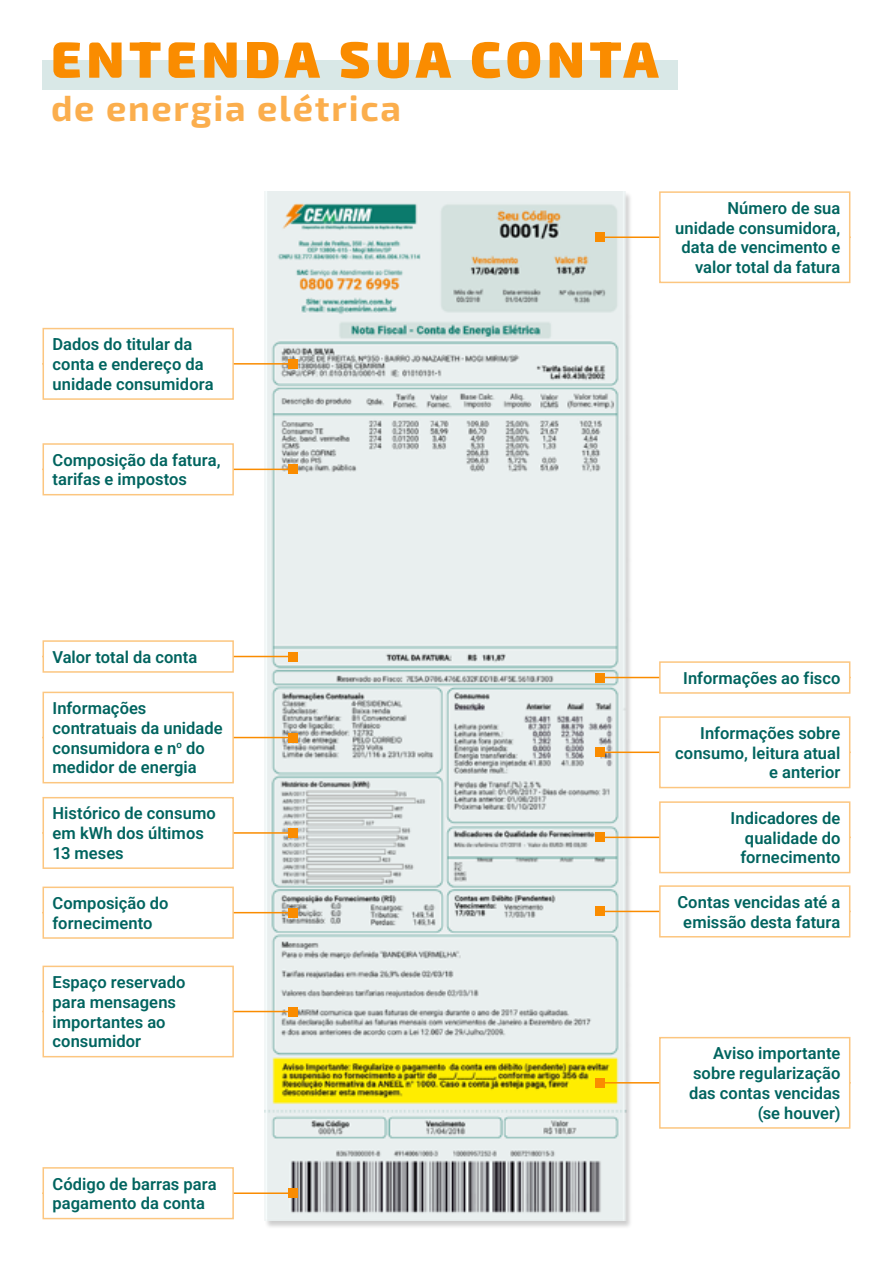
<style>
.page{position:relative;width:893px;height:1263px;background:#fff}
.page>*{position:absolute;margin:0;border:0;box-sizing:border-box;transform-origin:0 0}
.t1{font:900 51px "Exo 2";letter-spacing:.1em;color:#fa8c00}
.t2{font:700 36px "Exo 2";letter-spacing:.05em;color:#fbae4d}
.t3{font:16.5px/19.8px "Roboto";letter-spacing:.005em;color:#00645f}
</style>
<div class="page">
<div style="left:43px;top:61px;width:635px;height:29px;background:#d9e8e7"></div>
<img style="left:264px;top:191px;width:364px;height:1029px">
<hr style="left:43px;top:469px;width:250px;height:1px;background:#fa8c00">
<div style="left:289px;top:465px;width:9px;height:9px;background:#fa8c00"></div>
<div style="left:43px;top:444px;width:190px;height:51px;background:#fff"></div>
<div style="left:43px;top:443px;width:191px;height:52px;border:2px solid #fcc680"></div>
<hr style="left:43px;top:832px;width:250px;height:2px;background:#fa8c00">
<div style="left:289px;top:828px;width:9px;height:9px;background:#fa8c00"></div>
<div style="left:43px;top:798px;width:190px;height:70px;background:#fff"></div>
<div style="left:43px;top:797px;width:191px;height:72px;border:2px solid #fcc680"></div>
<hr style="left:43px;top:737px;width:250px;height:1px;background:#fa8c00">
<div style="left:289px;top:733px;width:9px;height:9px;background:#fa8c00"></div>
<div style="left:43px;top:692px;width:190px;height:91px;background:#fff"></div>
<div style="left:43px;top:692px;width:191px;height:91px;border:2px solid #fcc680"></div>
<hr style="left:43px;top:912px;width:250px;height:1px;background:#fa8c00">
<div style="left:289px;top:908px;width:9px;height:9px;background:#fa8c00"></div>
<div style="left:43px;top:887px;width:190px;height:51px;background:#fff"></div>
<div style="left:43px;top:886px;width:191px;height:53px;border:2px solid #fcc680"></div>
<hr style="left:43px;top:1192px;width:250px;height:2px;background:#fa8c00">
<div style="left:289px;top:1189px;width:9px;height:9px;background:#fa8c00"></div>
<div style="left:43px;top:1168px;width:190px;height:50px;background:#fff"></div>
<div style="left:43px;top:1167px;width:191px;height:52px;border:2px solid #fcc680"></div>
<hr style="left:43px;top:656px;width:250px;height:1px;background:#fa8c00">
<div style="left:289px;top:652px;width:9px;height:9px;background:#fa8c00"></div>
<div style="left:43px;top:641px;width:190px;height:31px;background:#fff"></div>
<div style="left:43px;top:640px;width:191px;height:33px;border:2px solid #fcc680"></div>
<hr style="left:600px;top:677px;width:250px;height:1px;background:#fa8c00">
<div style="left:595px;top:673px;width:9px;height:9px;background:#fa8c00"></div>
<div style="left:660px;top:662px;width:190px;height:31px;background:#fff"></div>
<div style="left:659px;top:661px;width:191px;height:33px;border:2px solid #fcc680"></div>
<hr style="left:43px;top:1011px;width:250px;height:1px;background:#fa8c00">
<div style="left:289px;top:1007px;width:9px;height:9px;background:#fa8c00"></div>
<div style="left:43px;top:966px;width:190px;height:91px;background:#fff"></div>
<div style="left:43px;top:966px;width:191px;height:91px;border:2px solid #fcc680"></div>
<hr style="left:43px;top:363px;width:250px;height:2px;background:#fa8c00">
<div style="left:289px;top:359px;width:9px;height:9px;background:#fa8c00"></div>
<div style="left:43px;top:329px;width:190px;height:70px;background:#fff"></div>
<div style="left:43px;top:328px;width:191px;height:72px;border:2px solid #fcc680"></div>
<hr style="left:600px;top:751px;width:250px;height:2px;background:#fa8c00">
<div style="left:595px;top:748px;width:9px;height:9px;background:#fa8c00"></div>
<div style="left:660px;top:717px;width:190px;height:70px;background:#fff"></div>
<div style="left:659px;top:716px;width:191px;height:72px;border:2px solid #fcc680"></div>
<hr style="left:600px;top:836px;width:250px;height:2px;background:#fa8c00">
<div style="left:595px;top:833px;width:9px;height:9px;background:#fa8c00"></div>
<div style="left:660px;top:802px;width:190px;height:70px;background:#fff"></div>
<div style="left:659px;top:801px;width:191px;height:72px;border:2px solid #fcc680"></div>
<hr style="left:600px;top:911px;width:250px;height:1px;background:#fa8c00">
<div style="left:595px;top:907px;width:9px;height:9px;background:#fa8c00"></div>
<div style="left:660px;top:886px;width:190px;height:51px;background:#fff"></div>
<div style="left:659px;top:885px;width:191px;height:52px;border:2px solid #fcc680"></div>
<hr style="left:600px;top:1082px;width:250px;height:1px;background:#fa8c00">
<div style="left:595px;top:1078px;width:9px;height:9px;background:#fa8c00"></div>
<div style="left:660px;top:1038px;width:190px;height:90px;background:#fff"></div>
<div style="left:659px;top:1037px;width:191px;height:92px;border:2px solid #fcc680"></div>
<hr style="left:600px;top:236px;width:250px;height:2px;background:#fa8c00">
<div style="left:595px;top:233px;width:9px;height:9px;background:#fa8c00"></div>
<div style="left:660px;top:192px;width:190px;height:90px;background:#fff"></div>
<div style="left:659px;top:191px;width:191px;height:92px;border:2px solid #fcc680"></div>
<h1 class="t1" style="left:51px;top:24px;width:609px">ENTENDA SUA CONTA</h1>
<h2 class="t2" style="left:51px;top:83px;width:351px">de energia elétrica</h2>
<p class="t3" style="left:53px;top:334px;width:163px">Dados do titular da conta e endereço da unidade consumidora</p>
<p class="t3" style="left:53px;top:449px;width:170px">Composição da fatura, tarifas e impostos</p>
<p class="t3" style="left:675px;top:197px;width:167px;text-align:right">Número de sua unidade consumidora, data de vencimento e valor total da fatura</p>
<p class="t3" style="left:53px;top:646px;width:146px">Valor total da conta</p>
<p class="t3" style="left:53px;top:698px;width:172px">Informações contratuais da unidade consumidora e n<sup>o</sup> do medidor de energia</p>
<p class="t3" style="left:53px;top:803px;width:165px">Histórico de consumo em kWh dos últimos<br>13 meses</p>
<p class="t3" style="left:53px;top:892px;width:118px">Composição do fornecimento</p>
<p class="t3" style="left:53px;top:972px;width:134px">Espaço reservado para mensagens importantes ao consumidor</p>
<p class="t3" style="left:53px;top:1173px;width:166px">Código de barras para pagamento da conta</p>
<p class="t3" style="left:683px;top:667px;width:159px">Informações ao fisco</p>
<p class="t3" style="left:675px;top:722px;width:167px;text-align:right">Informações sobre consumo, leitura atual e anterior</p>
<p class="t3" style="left:740px;top:807px;width:101px;text-align:justify;text-indent:-10px">Indicadores de qualidade do fornecimento</p>
<p class="t3" style="left:677px;top:891px;width:165px;text-align:center">Contas vencidas até a emissão desta fatura</p>
<p class="t3" style="left:689px;top:1043px;width:153px;text-align:right">Aviso importante sobre regularização das contas vencidas (se houver)</p>
</div>
